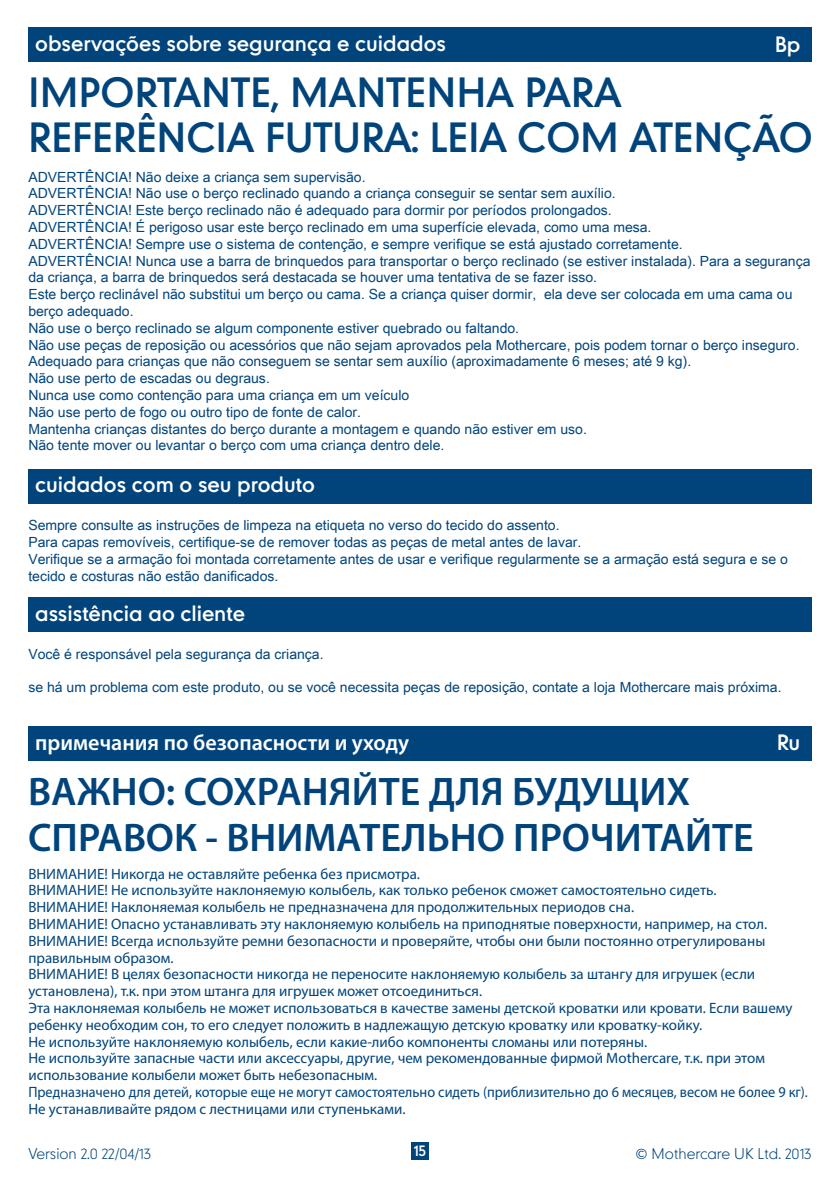
<style>
.page{position:relative;width:840px;height:1191px;background:#fff}
.page>*{position:absolute;margin:0;border:0;box-sizing:border-box;transform-origin:0 0}
.t1{font:600 40px/46px "Myriad Pro";color:#00447b}
.t2{font:38px/45.6px "Mothercare";letter-spacing:-.005em;color:#00447b}
.t3{font:600 22px "Myriad Pro";color:#fff}
.Mothercare_box_headi{font:20px "Mothercare";color:#fff}
.Mothercare_box_headi-2{font:100 20px "Mothercare";color:#fff}
.Mothercare_body_copy{font:20px "Mothercare";color:#fff}
.t4{font:15px/16.8px "Myriad Pro";color:#00447b}
.t5{font:15px "Myriad Pro";color:#00447b;scale:.95 1}
.Mothercare_body_copy-2{font:14px/16.8px "Arial Unicode MS";color:#00447b}
.t6{font:100 14px "Mothercare";color:#00447b}
.t7{font:14px "Mothercare";color:#fff}
</style>
<div class="page">
<div style="left:411px;top:1142px;width:17px;height:17px;background:#00447b"></div>
<div style="left:28px;top:28px;width:783px;height:34px;background:#00447b"></div>
<div style="left:28px;top:598px;width:783px;height:34px;background:#00447b"></div>
<div style="left:28px;top:469px;width:783px;height:34px;background:#00447b"></div>
<div style="left:28px;top:726px;width:783px;height:34px;background:#00447b"></div>
<p class="Mothercare_box_headi" style="left:35px;top:29px;width:412px">observações sobre segurança e cuidados</p>
<p class="Mothercare_box_headi-2" style="left:35px;top:29px;width:185px">safety &amp; care n tes</p>
<p class="Mothercare_body_copy" style="left:774px;top:30px;width:27px">Bp</p>
<p class="t2" style="left:28px;top:68px;width:785px">IMPORTANTE, MANTENHA PARA<br>REFERÊNCIA FUTURA: LEIA COM ATENÇÃO</p>
<p class="Mothercare_body_copy-2" style="left:28px;top:168px;width:338px">ADVERTÊNCIA! Não deixe a criança sem supervisão.</p>
<p class="Mothercare_body_copy-2" style="left:28px;top:185px;width:588px">ADVERTÊNCIA! Não use o berço reclinado quando a criança conseguir se sentar sem auxílio.</p>
<p class="Mothercare_body_copy-2" style="left:28px;top:201px;width:584px">ADVERTÊNCIA! Este berço reclinado não é adequado para dormir por períodos prolongados.</p>
<p class="Mothercare_body_copy-2" style="left:28px;top:218px;width:624px">ADVERTÊNCIA! É perigoso usar este berço reclinado em uma superfície elevada, como uma mesa.</p>
<p class="Mothercare_body_copy-2" style="left:28px;top:235px;width:655px">ADVERTÊNCIA! Sempre use o sistema de contenção, e sempre verifique se está ajustado corretamente.</p>
<p class="Mothercare_body_copy-2" style="left:28px;top:252px;width:783px">ADVERTÊNCIA! Nunca use a barra de brinquedos para transportar o berço reclinado (se estiver instalada). Para a segurança da criança, a barra de brinquedos será destacada se houver uma tentativa de se fazer isso.</p>
<p class="Mothercare_body_copy-2" style="left:28px;top:285px;width:765px">Este berço reclinável não substitui um berço ou cama. Se a criança quiser dormir, ela deve ser colocada em uma cama ou berço adequado.</p>
<p class="Mothercare_body_copy-2" style="left:28px;top:319px;width:492px">Não use o berço reclinado se algum componente estiver quebrado ou faltando.</p>
<p class="Mothercare_body_copy-2" style="left:28px;top:336px;width:772px">Não use peças de reposição ou acessórios que não sejam aprovados pela Mothercare, pois podem tornar o berço inseguro.</p>
<p class="Mothercare_body_copy-2" style="left:28px;top:353px;width:664px">Adequado para crianças que não conseguem se sentar sem auxílio (aproximadamente 6 meses; até 9 kg).</p>
<p class="Mothercare_body_copy-2" style="left:28px;top:369px;width:243px">Não use perto de escadas ou degraus.</p>
<p class="Mothercare_body_copy-2" style="left:28px;top:386px;width:382px">Nunca use como contenção para uma criança em um veículo</p>
<p class="Mothercare_body_copy-2" style="left:28px;top:403px;width:334px">Não use perto de fogo ou outro tipo de fonte de calor.</p>
<p class="Mothercare_body_copy-2" style="left:28px;top:420px;width:559px">Mantenha crianças distantes do berço durante a montagem e quando não estiver em uso.</p>
<p class="Mothercare_body_copy-2" style="left:28px;top:437px;width:417px">Não tente mover ou levantar o berço com uma criança dentro dele.</p>
<p class="Mothercare_box_headi" style="left:35px;top:470px;width:281px">cuidados com o seu produto</p>
<p class="Mothercare_body_copy-2" style="left:28px;top:516px;width:532px">Sempre consulte as instruções de limpeza na etiqueta no verso do tecido do assento.</p>
<p class="Mothercare_body_copy-2" style="left:28px;top:533px;width:554px">Para capas removíveis, certifique-se de remover todas as peças de metal antes de lavar.</p>
<p class="Mothercare_body_copy-2" style="left:28px;top:550px;width:760px">Verifique se a armação foi montada corretamente antes de usar e verifique regularmente se a armação está segura e se o tecido e costuras não estão danificados.</p>
<p class="Mothercare_box_headi" style="left:35px;top:599px;width:211px">assistência ao cliente</p>
<p class="Mothercare_body_copy-2" style="left:28px;top:645px;width:296px">Você é responsável pela segurança da criança.</p>
<p class="Mothercare_body_copy-2" style="left:28px;top:679px;width:754px">se há um problema com este produto, ou se você necessita peças de reposição, contate a loja Mothercare mais próxima.</p>
<p class="t3" style="left:35px;top:728px;width:375px">примечания по безопасности и уходу</p>
<p class="t1" style="left:28px;top:767px;width:726px">ВАЖНО: СОХРАНЯЙТЕ ДЛЯ БУДУЩИХ<br>СПРАВОК - ВНИМАТЕЛЬНО ПРОЧИТАЙТЕ</p>
<p class="t4" style="left:28px;top:865px;width:393px">ВНИМАНИЕ! Никогда не оставляйте ребенка без присмотра.</p>
<p class="t4" style="left:28px;top:881px;width:689px">ВНИМАНИЕ! Не используйте наклоняемую колыбель, как только ребенок сможет самостоятельно сидеть.</p>
<p class="t4" style="left:28px;top:898px;width:607px">ВНИМАНИЕ! Наклоняемая колыбель не предназначена для продолжительных периодов сна.</p>
<p class="t4" style="left:28px;top:915px;width:740px">ВНИМАНИЕ! Опасно устанавливать эту наклоняемую колыбель на приподнятые поверхности, например, на стол.</p>
<p class="t4" style="left:28px;top:932px;width:738px">ВНИМАНИЕ! Всегда используйте ремни безопасности и проверяйте, чтобы они были постоянно отрегулированы правильным образом.</p>
<p class="t4" style="left:28px;top:965px;width:728px">ВНИМАНИЕ! В целях безопасности никогда не переносите наклоняемую колыбель за штангу для игрушек (если установлена), т.к. при этом штанга для игрушек может отсоединиться.</p>
<p class="t4" style="left:28px;top:999px;width:765px">Эта наклоняемая колыбель не может использоваться в качестве замены детской кроватки или кровати. Если вашему ребенку необходим сон, то его следует положить в надлежащую детскую кроватку или кроватку-койку.</p>
<p class="t4" style="left:28px;top:1033px;width:620px">Не используйте наклоняемую колыбель, если какие-либо компоненты сломаны или потеряны.</p>
<p class="t4" style="left:28px;top:1049px;width:737px">Не используйте запасные части или аксессуары, другие, чем рекомендованные фирмой Mothercare, т.к. при этом использование колыбели может быть небезопасным.</p>
<p class="t5" style="left:28px;top:1082px;width:821px">Предназначено для детей, которые еще не могут самостоятельно сидеть (приблизительно до 6 месяцев, весом не более 9 кг).</p>
<p class="t4" style="left:28px;top:1100px;width:378px">Не устанавливайте рядом с лестницами или ступеньками.</p>
<p class="Mothercare_box_headi-2" style="left:35px;top:727px;width:185px">safety &amp; care notes</p>
<p class="Mothercare_body_copy" style="left:776px;top:728px;width:25px">Ru</p>
<p class="t6" style="left:28px;top:1144px;width:124px">Version 2.0 22/04/13</p>
<p class="t7" style="left:414px;top:1141px;width:13px">15</p>
<p class="t6" style="left:635px;top:1144px;width:177px">© Mothercare UK Ltd. 2013</p>
</div>
